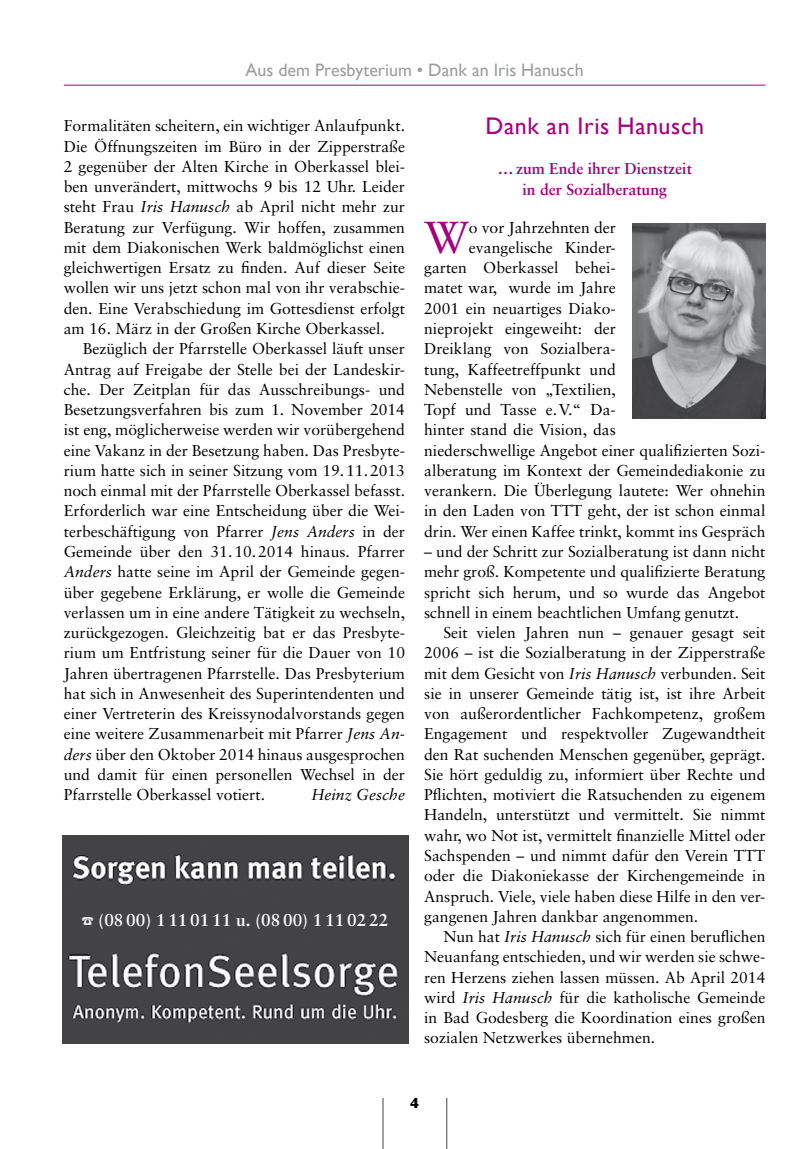
<style>
.page{position:relative;width:808px;height:1149px;background:#fff}
.page>*{position:absolute;margin:0;border:0;box-sizing:border-box;transform-origin:0 0}
.t1{font:44.7px "Sabon";color:#a5027d}
.t2{font:24px "Gill Sans";letter-spacing:.025em;color:#a5027d}
.t3{font:18px "Gill Sans";color:#9c9e9f}
.t4{font:700 17.25px "Sabon";color:#fff}
.t5{font:15.75px/20.2px "Sabon";color:#000;text-align:justify}
.t6{font:700 15.75px/20.2px "Sabon";color:#a5027d;text-align:center}
.t7{font:italic 15.75px "Sabon";color:#000}
.t8{font:700 15px "Gill Sans";color:#000}
.s1{font-style:italic}
</style>
<div class="page">
<hr style="left:383px;top:1097px;width:1px;height:51px;background:#000">
<hr style="left:446px;top:1097px;width:1px;height:51px;background:#000">
<img style="left:62px;top:835px;width:347px;height:208px">
<hr style="left:64px;top:85px;width:701px;height:1px;background:#a5027d">
<img style="left:633px;top:223px;width:132px;height:195px">
<svg style="left:82px;top:916px;width:11px;height:8px"></svg>
<p class="t3" style="left:245px;top:60px;width:340px">Aus dem Presbyterium • Dank an Iris Hanusch</p>
<h2 class="t2" style="left:485px;top:111px;width:220px">Dank an Iris Hanusch</h2>
<p class="t6" style="left:498px;top:158px;width:196px">… zum Ende ihrer Dienstzeit in der Sozialberatung</p>
<h1 class="t1" style="left:424px;top:210px;width:46px">W</h1>
<p class="t5" style="left:469px;top:217px;width:148px">o vor Jahrzehnten der</p>
<p class="t5" style="left:64px;top:115px;width:343px">Formalitäten scheitern, ein wichtiger Anlaufpunkt.<br>Die Öffnungszeiten im Büro in der Zipperstraße 2 gegenüber der Alten Kirche in Oberkassel blei&shy;ben unverändert, mittwochs 9 bis 12 Uhr. Leider steht Frau <span class="s1">Iris Hanusch</span> ab April nicht mehr zur Beratung zur Verfügung. Wir hoffen, zusammen mit dem Diakonischen Werk baldmöglichst einen gleichwertigen Ersatz zu finden. Auf dieser Seite wollen wir uns jetzt schon mal von ihr verabschie&shy;den. Eine Verabschiedung im Gottesdienst erfolgt am 16. März in der Großen Kirche Oberkassel.</p>
<p class="t5" style="left:64px;top:338px;width:343px;text-indent:19px">Bezüglich der Pfarrstelle Oberkassel läuft unser Antrag auf Freigabe der Stelle bei der Landeskir&shy;che. Der Zeitplan für das Ausschreibungs- und Besetzungsverfahren bis zum 1. November 2014 ist eng, möglicherweise werden wir vorübergehend eine Vakanz in der Besetzung haben. Das Presbyte&shy;rium hatte sich in seiner Sitzung vom 19.11.2013 noch einmal mit der Pfarrstelle Oberkassel befasst.<br>Erforderlich war eine Entscheidung über die Wei&shy;terbeschäftigung von Pfarrer <span class="s1">Jens Anders</span> in der Gemeinde über den 31.10.2014 hinaus. Pfarrer <span class="s1">Anders</span> hatte seine im April der Gemeinde gegen&shy;über gegebene Erklärung, er wolle die Gemeinde verlassen um in eine andere Tätigkeit zu wechseln, zurückgezogen. Gleichzeitig bat er das Presbyte&shy;rium um Entfristung seiner für die Dauer von 10<br>Jahren übertragenen Pfarrstelle. Das Presbyterium hat sich in Anwesenheit des Superintendenten und einer Vertreterin des Kreissynodalvorstands gegen eine weitere Zusammenarbeit mit Pfarrer <span class="s1">Jens An&shy;ders</span> über den Oktober 2014 hinaus ausgesprochen und damit für einen personellen Wechsel in der Pfarrstelle Oberkassel votiert.</p>
<p class="t5" style="left:469px;top:237px;width:148px">evangelische Kinder-</p>
<p class="t5" style="left:424px;top:257px;width:193px">garten Oberkassel behei-</p>
<p class="t5" style="left:424px;top:277px;width:193px">matet war, wurde im Jahre</p>
<p class="t5" style="left:424px;top:298px;width:193px">2001 ein neuartiges Diako-</p>
<p class="t5" style="left:424px;top:318px;width:193px">nieprojekt eingeweiht: der</p>
<p class="t5" style="left:424px;top:338px;width:193px">Dreiklang von Sozialbera-</p>
<p class="t5" style="left:424px;top:358px;width:193px">tung, Kaffeetreffpunkt und</p>
<p class="t5" style="left:424px;top:379px;width:193px">Nebenstelle von „Textilien,</p>
<p class="t5" style="left:424px;top:399px;width:193px">Topf und Tasse e.V.“ Da-</p>
<p class="t5" style="left:424px;top:419px;width:193px">hinter stand die Vision, das</p>
<p class="t5" style="left:424px;top:439px;width:343px">niederschwellige Angebot einer qualifizierten Sozi-</p>
<p class="t5" style="left:424px;top:460px;width:343px">alberatung im Kontext der Gemeindediakonie zu</p>
<p class="t5" style="left:424px;top:480px;width:343px">verankern. Die Überlegung lautete: Wer ohnehin</p>
<p class="t5" style="left:424px;top:500px;width:343px">in den Laden von TTT geht, der ist schon einmal</p>
<p class="t5" style="left:424px;top:520px;width:343px">drin. Wer einen Kaffee trinkt, kommt ins Gespräch</p>
<p class="t5" style="left:424px;top:541px;width:343px">– und der Schritt zur Sozialberatung ist dann nicht mehr groß. Kompetente und qualifizierte Beratung spricht sich herum, und so wurde das Angebot schnell in einem beachtlichen Umfang genutzt.</p>
<p class="t5" style="left:424px;top:622px;width:343px;text-indent:19px">Seit vielen Jahren nun – genauer gesagt seit 2006 – ist die Sozialberatung in der Zipperstraße mit dem Gesicht von <span class="s1">Iris Hanusch</span> verbunden. Seit sie in unserer Gemeinde tätig ist, ist ihre Arbeit von außerordentlicher Fachkompetenz, großem Engagement und respektvoller Zugewandtheit den Rat suchenden Menschen gegenüber, geprägt.<br>Sie hört geduldig zu, informiert über Rechte und Pflichten, motiviert die Ratsuchenden zu eigenem Handeln, unterstützt und vermittelt. Sie nimmt wahr, wo Not ist, vermittelt finanzielle Mittel oder Sachspenden – und nimmt dafür den Verein TTT oder die Diakoniekasse der Kirchengemeinde in Anspruch. Viele, viele haben diese Hilfe in den ver&shy;gangenen Jahren dankbar angenommen.</p>
<p class="t5" style="left:424px;top:926px;width:343px;text-indent:19px">Nun hat <span class="s1">Iris Hanusch</span> sich für einen beruflichen Neuanfang entschieden, und wir werden sie schwe&shy;ren Herzens ziehen lassen müssen. Ab April 2014 wird <span class="s1">Iris Hanusch</span> für die katholische Gemeinde in Bad Godesberg die Koordination eines großen sozialen Netzwerkes übernehmen.</p>
<p class="t7" style="left:311px;top:785px;width:95px">Heinz Gesche</p>
<p class="t4" style="left:99px;top:908px;width:291px">(08 00) 1 11 01 11 u. (08 00) 1 11 02 22</p>
<p class="t8" style="left:410px;top:1093px;width:10px">4</p>
</div>
